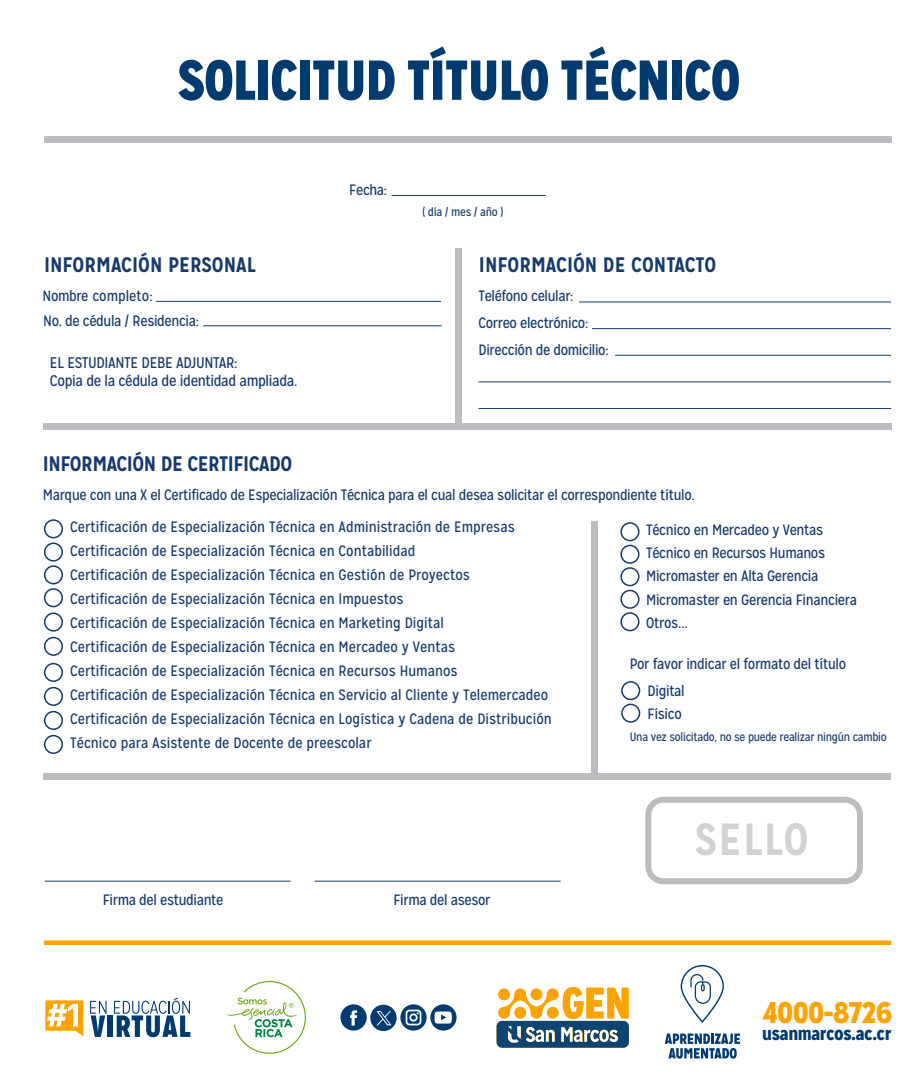
<style>
.page{position:relative;width:918px;height:1086px;background:#fff}
.page>*{position:absolute;margin:0;border:0;box-sizing:border-box;transform-origin:0 0}
.t1{font:900 56.1px "Mission Gothic";color:#003b70}
.t2{font:700 45px "Mission Gothic";letter-spacing:.025em;color:#d1d2d4}
.t3{font:900 29.85px "Mission Gothic";color:#ffa300}
.t4{font:700 21px "Mission Gothic";letter-spacing:-.005em;color:#163b6b}
.t5{font:700 21px "Mission Gothic";letter-spacing:-.025em;color:#163b6b}
.t6{font:900 17.25px "Mission Gothic";color:#003b70}
.t7{font:15.45px/18.5px "Mission Gothic";letter-spacing:-.025em;color:#163b6b}
.t8{font:15px/24px "Mission Gothic";color:#163b6b}
.t9{font:15px/27px "Mission Gothic";letter-spacing:-.025em;color:#163b6b}
.t10{font:15px "Mission Gothic";letter-spacing:-.02em;color:#163b6b}
.t11{font:12px "Mission Gothic";letter-spacing:-.025em;color:#163b6b}
</style>
<div class="page">
<div style="left:44px;top:423px;width:848px;height:6px;background:#bcbdc0"></div>
<div style="left:456px;top:249px;width:6px;height:180px;background:#bcbdc0"></div>
<div style="left:44px;top:773px;width:847px;height:6px;background:#bcbdc0"></div>
<hr style="left:156px;top:301px;width:285px;height:1px;background:#163b6b">
<hr style="left:203px;top:325px;width:239px;height:1px;background:#163b6b">
<hr style="left:579px;top:302px;width:312px;height:1px;background:#163b6b">
<hr style="left:592px;top:328px;width:299px;height:1px;background:#163b6b">
<hr style="left:615px;top:355px;width:276px;height:1px;background:#163b6b">
<hr style="left:479px;top:381px;width:412px;height:1px;background:#163b6b">
<hr style="left:479px;top:408px;width:412px;height:1px;background:#163b6b">
<svg style="left:45px;top:1000px;width:38px;height:36px"></svg>
<svg style="left:90px;top:1001px;width:17px;height:36px"></svg>
<div style="left:108px;top:1015px;width:5px;height:22px;background:#003b70"></div>
<svg style="left:114px;top:997px;width:76px;height:40px"></svg>
<svg style="left:228px;top:981px;width:78px;height:73px"></svg>
<svg style="left:340px;top:1004px;width:117px;height:27px"></svg>
<svg style="left:681px;top:965px;width:43px;height:58px"></svg>
<svg style="left:665px;top:1033px;width:75px;height:26px"></svg>
<svg style="left:497px;top:987px;width:132px;height:61px"></svg>
<hr style="left:45px;top:881px;width:246px;height:1px;background:#163b6b">
<hr style="left:315px;top:881px;width:246px;height:1px;background:#163b6b">
<hr style="left:392px;top:195px;width:154px;height:1px;background:#163b6b">
<div style="left:591px;top:521px;width:7px;height:255px;background:#bcbdc0"></div>
<div style="left:44px;top:519px;width:19px;height:19px;border:2px solid #163b6b;border-radius:50%"></div>
<div style="left:44px;top:542px;width:19px;height:20px;border:2px solid #163b6b;border-radius:50%"></div>
<div style="left:44px;top:565px;width:19px;height:19px;border:2px solid #163b6b;border-radius:50%"></div>
<div style="left:44px;top:588px;width:19px;height:19px;border:2px solid #163b6b;border-radius:50%"></div>
<div style="left:44px;top:612px;width:19px;height:20px;border:2px solid #163b6b;border-radius:50%"></div>
<div style="left:44px;top:637px;width:19px;height:19px;border:2px solid #163b6b;border-radius:50%"></div>
<div style="left:44px;top:663px;width:19px;height:19px;border:2px solid #163b6b;border-radius:50%"></div>
<div style="left:44px;top:687px;width:19px;height:19px;border:2px solid #163b6b;border-radius:50%"></div>
<div style="left:44px;top:711px;width:19px;height:19px;border:2px solid #163b6b;border-radius:50%"></div>
<div style="left:44px;top:735px;width:19px;height:19px;border:2px solid #163b6b;border-radius:50%"></div>
<div style="left:620px;top:522px;width:20px;height:19px;border:2px solid #163b6b;border-radius:50%"></div>
<div style="left:620px;top:545px;width:20px;height:19px;border:2px solid #163b6b;border-radius:50%"></div>
<div style="left:620px;top:567px;width:20px;height:19px;border:2px solid #163b6b;border-radius:50%"></div>
<div style="left:620px;top:590px;width:20px;height:19px;border:2px solid #163b6b;border-radius:50%"></div>
<div style="left:620px;top:612px;width:20px;height:19px;border:2px solid #163b6b;border-radius:50%"></div>
<div style="left:621px;top:681px;width:19px;height:19px;border:2px solid #163b6b;border-radius:50%"></div>
<div style="left:621px;top:704px;width:19px;height:19px;border:2px solid #163b6b;border-radius:50%"></div>
<svg style="left:645px;top:797px;width:218px;height:87px"></svg>
<div style="left:44px;top:136px;width:848px;height:6px;background:#bcbdc0"></div>
<div style="left:44px;top:940px;width:847px;height:5px;background:#ffa300"></div>
<h1 class="t1" style="left:178px;top:44px;width:564px">SOLICITUD TÍTULO TÉCNICO</h1>
<p class="t8" style="left:349px;top:178px;width:39px">Fecha:</p>
<p class="t11" style="left:423px;top:205px;width:82px">( día / mes / año )</p>
<h3 class="t4" style="left:44px;top:252px;width:213px">INFORMACIÓN PERSONAL</h3>
<h3 class="t4" style="left:479px;top:252px;width:239px">INFORMACIÓN DE CONTACTO</h3>
<p class="t8" style="left:43px;top:284px;width:112px">Nombre completo:</p>
<p class="t9" style="left:479px;top:283px;width:132px">Teléfono celular:<br>Correo electrónico:<br>Dirección de domicilio:</p>
<p class="t9" style="left:43px;top:307px;width:157px">No. de cédula / Residencia:</p>
<p class="t7" style="left:50px;top:353px;width:249px">EL ESTUDIANTE DEBE ADJUNTAR:<br>Copia de la cédula de identidad ampliada.</p>
<h3 class="t5" style="left:43px;top:451px;width:251px">INFORMACIÓN DE CERTIFICADO</h3>
<p class="t9" style="left:43px;top:481px;width:653px">Marque con una X el Certificado de Especialización Técnica para el cual desea solicitar el correspondiente título.</p>
<p class="t8" style="left:70px;top:515px;width:483px">Certificación de Especialización Técnica en Administración de Empresas Certificación de Especialización Técnica en Contabilidad<br>Certificación de Especialización Técnica en Gestión de Proyectos<br>Certificación de Especialización Técnica en Impuestos<br>Certificación de Especialización Técnica en Marketing Digital<br>Certificación de Especialización Técnica en Mercadeo y Ventas<br>Certificación de Especialización Técnica en Recursos Humanos<br>Certificación de Especialización Técnica en Servicio al Cliente y Telemercadeo Certificación de Especialización Técnica en Logística y Cadena de Distribución Técnico para Asistente de Docente de preescolar</p>
<p class="t9" style="left:103px;top:886px;width:122px">Firma del estudiante</p>
<p class="t9" style="left:393px;top:886px;width:99px">Firma del asesor</p>
<p class="t10" style="left:646px;top:521px;width:179px">Técnico en Mercadeo y Ventas</p>
<p class="t9" style="left:646px;top:541px;width:212px;line-height:23.2px">Técnico en Recursos Humanos<br>Micromaster en Alta Gerencia<br>Micromaster en Gerencia Financiera</p>
<p class="t8" style="left:646px;top:611px;width:43px">Otros...</p>
<p class="t9" style="left:648px;top:651px;width:200px;text-indent:-18px">Por favor indicar el formato del título<br>Digital</p>
<p class="t8" style="left:648px;top:702px;width:36px">Físico</p>
<p class="t11" style="left:630px;top:729px;width:258px">Una vez solicitado, no se puede realizar ningún cambio</p>
<h2 class="t2" style="left:695px;top:811px;width:115px">SELLO</h2>
<h3 class="t3" style="left:763px;top:993px;width:131px">4000-8726</h3>
<p class="t6" style="left:762px;top:1023px;width:130px">usanmarcos.ac.cr</p>
</div>
